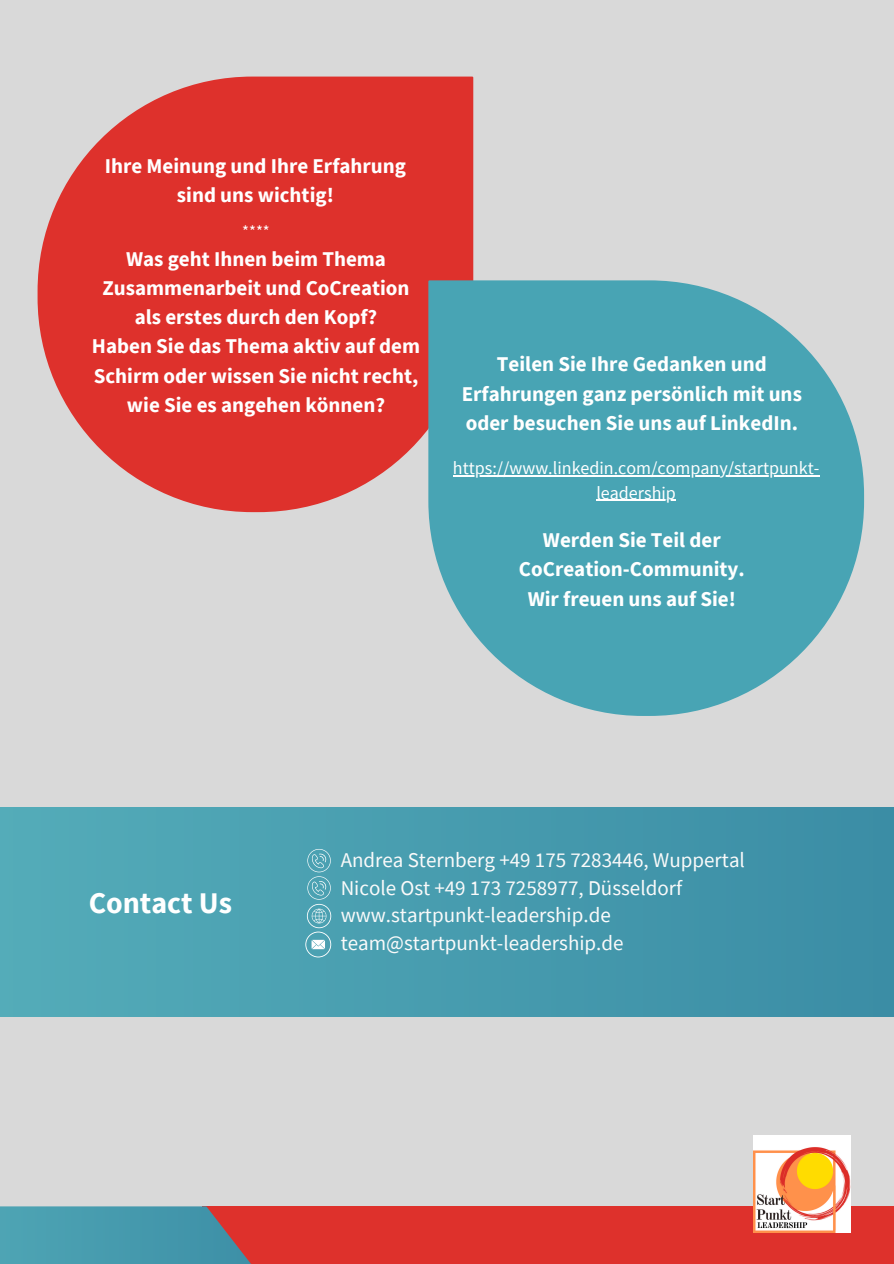
<style>
.page{position:relative;width:894px;height:1264px;background:#fff}
.page>*{position:absolute;margin:0;border:0;box-sizing:border-box;transform-origin:0 0}
.t1{font:700 30px "Source Sans Pro";color:#fff}
.t2{font:700 21px/29.2px "Source Sans Pro";color:#fff;text-align:center}
.t3{font:21px "Source Sans Pro";color:#fafafa}
.t4{font:18px "Source Sans Pro";color:#fff}
.t5{font:16.5px "Source Sans Pro";color:#fff}
.s1{color:#fff}
</style>
<div class="page">
<div style="left:0;top:0;width:893px;height:1263px;background:#d9d9d9"></div>
<div style="left:0;top:807px;width:893px;height:209px;background:linear-gradient(to right,#54acb9,#3b8da5)"></div>
<svg style="left:38px;top:77px;width:435px;height:435px;background:#dd4742"></svg>
<svg style="left:428px;top:280px;width:435px;height:436px;fill:#48a4b4"></svg>
<hr style="left:453px;top:475px;width:366px;height:1px;background:#fff">
<hr style="left:596px;top:500px;width:79px;height:1px;background:#fff">
<svg style="left:305px;top:849px;width:26px;height:108px;background:#69b0be"></svg>
<div style="left:202px;top:1206px;width:691px;height:57px;background:#de312c"></div>
<svg style="left:0;top:1206px;width:250px;height:57px;background:#5491a2"></svg>
<img style="left:753px;top:1135px;width:96px;height:97px">
<p class="t2" style="left:105px;top:150px;width:303px">Ihre Meinung und Ihre Erfahrung sind uns wichtig!</p>
<p class="t5" style="left:242px;top:221px;width:29px">****</p>
<p class="t2" style="left:92px;top:243px;width:329px">Was geht Ihnen beim Thema<br>Zusammenarbeit und CoCreation als erstes durch den Kopf?<br>Haben Sie das Thema aktiv auf dem<br>Schirm oder wissen Sie nicht recht, wie Sie es angehen können?</p>
<p class="t2" style="left:461px;top:349px;width:341px">Teilen Sie Ihre Gedanken und<br>Erfahrungen ganz persönlich mit uns oder besuchen Sie uns auf LinkedIn.</p>
<p class="t4" style="left:453px;top:456px;width:368px">https://www.linkedin.com/company/startpunkt-</p>
<h2 class="t4" style="left:596px;top:481px;width:81px">leadership</h2>
<h2 class="t2" style="left:519px;top:525px;width:227px">Werden Sie Teil der<br>CoCreation-Community.<br>Wir freuen uns auf Sie!</h2>
<p class="t1" style="left:89px;top:883px;width:145px">Contact Us</p>
<h2 class="t3" style="left:340px;top:846px;width:405px">Andrea Sternberg +49 175 7283446, Wuppertal</h2>
<h2 class="t3" style="left:340px;top:901px;width:271px">www.startpunkt-leadership.d<span class="s1">e</span></h2>
<p class="t3" style="left:340px;top:874px;width:343px">Nicole Ost +49 173 7258977, Düsseldorf</p>
<h1 class="t3" style="left:340px;top:929px;width:284px">team@startpunkt-leadership.de</h1>
</div>
